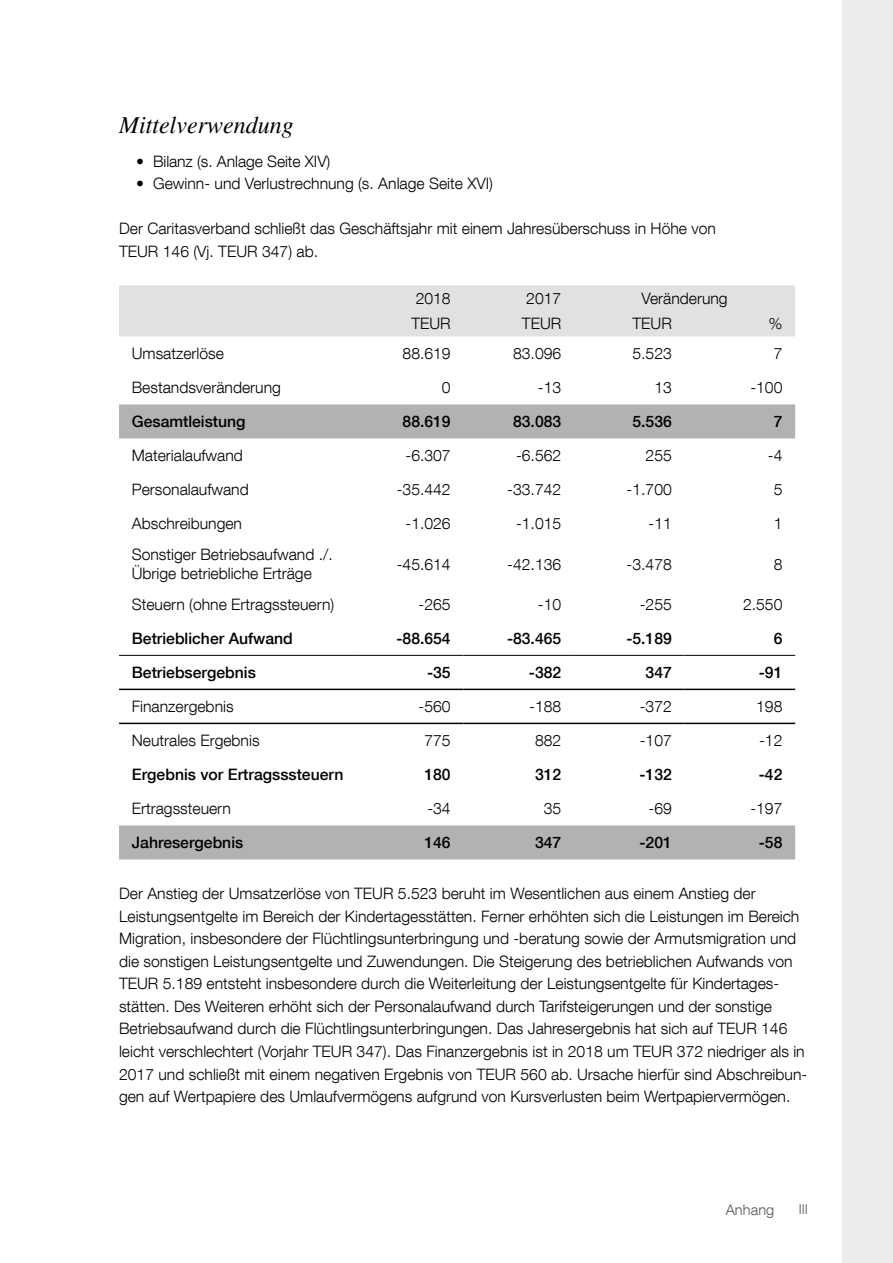
<style>
.page{position:relative;width:893px;height:1263px;background:#fff}
.page>*{position:absolute;margin:0;border:0;box-sizing:border-box;transform-origin:0 0}
.Überschrift_2{font:italic 24px "Times";color:#000}
.Fließtext_ohne_Einzu{font:300 15.75px/22.5px "Helvetica Neue LT Com";color:#000}
.Fließtext_ohne_Einzu-2{font:500 15.75px "Helvetica Neue LT Com";color:#000}
.t1{font:300 14.55px "Helvetica Neue LT Com";letter-spacing:.005em;color:#575756}
.t2{font:300 13.5px "Helvetica Neue LT Com";color:#575756}
</style>
<div class="page">
<div style="left:842px;top:0;width:51px;height:1263px;background:#ededed"></div>
<div style="left:119px;top:285px;width:676px;height:51px;background:#e1e1e1"></div>
<svg style="left:119px;top:404px;width:676px;height:455px"></svg>
<hr style="left:119px;top:689px;width:234px;height:1px;background:#000">
<hr style="left:353px;top:689px;width:110px;height:1px;background:#000">
<hr style="left:463px;top:689px;width:111px;height:1px;background:#000">
<hr style="left:574px;top:689px;width:111px;height:1px;background:#000">
<hr style="left:685px;top:689px;width:110px;height:1px;background:#000">
<hr style="left:119px;top:723px;width:234px;height:1px;background:#000">
<hr style="left:353px;top:723px;width:110px;height:1px;background:#000">
<hr style="left:463px;top:723px;width:111px;height:1px;background:#000">
<hr style="left:574px;top:723px;width:111px;height:1px;background:#000">
<hr style="left:685px;top:723px;width:110px;height:1px;background:#000">
<hr style="left:119px;top:655px;width:234px;height:1px;background:#000">
<hr style="left:353px;top:655px;width:110px;height:1px;background:#000">
<hr style="left:463px;top:655px;width:111px;height:1px;background:#000">
<hr style="left:574px;top:655px;width:111px;height:1px;background:#000">
<hr style="left:685px;top:655px;width:110px;height:1px;background:#000">
<p class="Überschrift_2" style="left:119px;top:112px;width:176px">Mittelverwendung</p>
<p class="Fließtext_ohne_Einzu" style="left:136px;top:149px;width:196px">• Bilanz (s. Anlage Seite XIV)</p>
<p class="Fließtext_ohne_Einzu" style="left:136px;top:172px;width:358px">• Gewinn- und Verlustrechnung (s. Anlage Seite XVI)</p>
<p class="Fließtext_ohne_Einzu" style="left:119px;top:217px;width:598px">Der Caritasverband schließt das Geschäftsjahr mit einem Jahresüberschuss in Höhe von<br>TEUR 146 (Vj. TEUR 347) ab.</p>
<p class="Fließtext_ohne_Einzu" style="left:416px;top:287px;width:37px">2018</p>
<p class="Fließtext_ohne_Einzu" style="left:526px;top:287px;width:37px">2017</p>
<p class="Fließtext_ohne_Einzu" style="left:642px;top:287px;width:88px">Veränderung</p>
<p class="Fließtext_ohne_Einzu" style="left:411px;top:312px;width:41px">TEUR</p>
<p class="Fließtext_ohne_Einzu" style="left:522px;top:312px;width:41px">TEUR</p>
<p class="Fließtext_ohne_Einzu" style="left:632px;top:312px;width:41px">TEUR</p>
<p class="Fließtext_ohne_Einzu" style="left:768px;top:312px;width:16px">%</p>
<p class="Fließtext_ohne_Einzu" style="left:132px;top:342px;width:94px">Umsatzerlöse</p>
<p class="Fließtext_ohne_Einzu" style="left:403px;top:342px;width:50px">88.619</p>
<p class="Fließtext_ohne_Einzu" style="left:513px;top:342px;width:50px">83.096</p>
<p class="Fließtext_ohne_Einzu" style="left:632px;top:342px;width:41px">5.523</p>
<p class="Fließtext_ohne_Einzu" style="left:774px;top:342px;width:10px">7</p>
<p class="Fließtext_ohne_Einzu" style="left:132px;top:376px;width:151px">Bestandsveränderung</p>
<p class="Fließtext_ohne_Einzu" style="left:442px;top:376px;width:10px">0</p>
<p class="Fließtext_ohne_Einzu" style="left:538px;top:376px;width:25px">-13</p>
<p class="Fließtext_ohne_Einzu" style="left:654px;top:376px;width:19px">13</p>
<p class="Fließtext_ohne_Einzu" style="left:750px;top:376px;width:34px">-100</p>
<p class="Fließtext_ohne_Einzu-2" style="left:132px;top:412px;width:115px">Gesamtleistung</p>
<p class="Fließtext_ohne_Einzu-2" style="left:403px;top:412px;width:50px">88.619</p>
<p class="Fließtext_ohne_Einzu-2" style="left:513px;top:412px;width:50px">83.083</p>
<p class="Fließtext_ohne_Einzu-2" style="left:632px;top:412px;width:41px">5.536</p>
<p class="Fließtext_ohne_Einzu-2" style="left:774px;top:412px;width:10px">7</p>
<p class="Fließtext_ohne_Einzu" style="left:132px;top:444px;width:113px">Materialaufwand</p>
<p class="Fließtext_ohne_Einzu" style="left:405px;top:444px;width:47px">-6.307</p>
<p class="Fließtext_ohne_Einzu" style="left:516px;top:444px;width:47px">-6.562</p>
<p class="Fließtext_ohne_Einzu" style="left:646px;top:444px;width:28px">255</p>
<p class="Fließtext_ohne_Einzu" style="left:768px;top:444px;width:16px">-4</p>
<p class="Fließtext_ohne_Einzu" style="left:132px;top:478px;width:118px">Personalaufwand</p>
<p class="Fließtext_ohne_Einzu" style="left:397px;top:478px;width:55px">-35.442</p>
<p class="Fließtext_ohne_Einzu" style="left:507px;top:478px;width:55px">-33.742</p>
<p class="Fließtext_ohne_Einzu" style="left:627px;top:478px;width:47px">-1.700</p>
<p class="Fließtext_ohne_Einzu" style="left:774px;top:478px;width:10px">5</p>
<p class="Fließtext_ohne_Einzu" style="left:132px;top:512px;width:112px">Abschreibungen</p>
<p class="Fließtext_ohne_Einzu" style="left:405px;top:512px;width:47px">-1.026</p>
<p class="Fließtext_ohne_Einzu" style="left:516px;top:512px;width:47px">-1.015</p>
<p class="Fließtext_ohne_Einzu" style="left:648px;top:512px;width:25px">-11</p>
<p class="Fließtext_ohne_Einzu" style="left:774px;top:512px;width:10px">1</p>
<p class="Fließtext_ohne_Einzu" style="left:132px;top:545px;width:203px;line-height:18.9px">Sonstiger Betriebsaufwand ./.<br>Übrige betriebliche Erträge</p>
<p class="Fließtext_ohne_Einzu" style="left:397px;top:552px;width:55px">-45.614</p>
<p class="Fließtext_ohne_Einzu" style="left:507px;top:552px;width:55px">-42.136</p>
<p class="Fließtext_ohne_Einzu" style="left:627px;top:552px;width:47px">-3.478</p>
<p class="Fließtext_ohne_Einzu" style="left:774px;top:552px;width:10px">8</p>
<p class="Fließtext_ohne_Einzu" style="left:132px;top:593px;width:204px">Steuern (ohne Ertragssteuern)</p>
<p class="Fließtext_ohne_Einzu" style="left:419px;top:593px;width:34px">-265</p>
<p class="Fließtext_ohne_Einzu" style="left:538px;top:593px;width:25px">-10</p>
<p class="Fließtext_ohne_Einzu" style="left:640px;top:593px;width:34px">-255</p>
<p class="Fließtext_ohne_Einzu" style="left:743px;top:593px;width:41px">2.550</p>
<p class="Fließtext_ohne_Einzu-2" style="left:132px;top:629px;width:163px">Betrieblicher Aufwand</p>
<p class="Fließtext_ohne_Einzu-2" style="left:396px;top:629px;width:56px">-88.654</p>
<p class="Fließtext_ohne_Einzu-2" style="left:507px;top:629px;width:56px">-83.465</p>
<p class="Fließtext_ohne_Einzu-2" style="left:626px;top:629px;width:47px">-5.189</p>
<p class="Fließtext_ohne_Einzu-2" style="left:774px;top:629px;width:10px">6</p>
<p class="Fließtext_ohne_Einzu-2" style="left:132px;top:663px;width:126px">Betriebsergebnis</p>
<p class="Fließtext_ohne_Einzu-2" style="left:427px;top:663px;width:25px">-35</p>
<p class="Fließtext_ohne_Einzu-2" style="left:529px;top:663px;width:34px">-382</p>
<p class="Fließtext_ohne_Einzu-2" style="left:646px;top:663px;width:28px">347</p>
<p class="Fließtext_ohne_Einzu-2" style="left:759px;top:663px;width:25px">-91</p>
<p class="Fließtext_ohne_Einzu" style="left:132px;top:695px;width:103px">Finanzergebnis</p>
<p class="Fließtext_ohne_Einzu" style="left:419px;top:695px;width:34px">-560</p>
<p class="Fließtext_ohne_Einzu" style="left:529px;top:695px;width:34px">-188</p>
<p class="Fließtext_ohne_Einzu" style="left:640px;top:695px;width:34px">-372</p>
<p class="Fließtext_ohne_Einzu" style="left:756px;top:695px;width:28px">198</p>
<p class="Fließtext_ohne_Einzu" style="left:132px;top:729px;width:129px">Neutrales Ergebnis</p>
<p class="Fließtext_ohne_Einzu" style="left:424px;top:729px;width:28px">775</p>
<p class="Fließtext_ohne_Einzu" style="left:535px;top:729px;width:28px">882</p>
<p class="Fließtext_ohne_Einzu" style="left:640px;top:729px;width:34px">-107</p>
<p class="Fließtext_ohne_Einzu" style="left:759px;top:729px;width:25px">-12</p>
<p class="Fließtext_ohne_Einzu-2" style="left:132px;top:765px;width:213px">Ergebnis vor Ertragsssteuern</p>
<p class="Fließtext_ohne_Einzu-2" style="left:424px;top:765px;width:28px">180</p>
<p class="Fließtext_ohne_Einzu-2" style="left:535px;top:765px;width:28px">312</p>
<p class="Fließtext_ohne_Einzu-2" style="left:639px;top:765px;width:34px">-132</p>
<p class="Fließtext_ohne_Einzu-2" style="left:759px;top:765px;width:25px">-42</p>
<p class="Fließtext_ohne_Einzu" style="left:132px;top:797px;width:101px">Ertragssteuern</p>
<p class="Fließtext_ohne_Einzu" style="left:427px;top:797px;width:25px">-34</p>
<p class="Fließtext_ohne_Einzu" style="left:544px;top:797px;width:19px">35</p>
<p class="Fließtext_ohne_Einzu" style="left:648px;top:797px;width:25px">-69</p>
<p class="Fließtext_ohne_Einzu" style="left:750px;top:797px;width:34px">-197</p>
<p class="Fließtext_ohne_Einzu-2" style="left:132px;top:833px;width:113px">Jahresergebnis</p>
<p class="Fließtext_ohne_Einzu-2" style="left:424px;top:833px;width:28px">146</p>
<p class="Fließtext_ohne_Einzu-2" style="left:535px;top:833px;width:28px">347</p>
<p class="Fließtext_ohne_Einzu-2" style="left:639px;top:833px;width:34px">-201</p>
<p class="Fließtext_ohne_Einzu-2" style="left:759px;top:833px;width:25px">-58</p>
<p class="Fließtext_ohne_Einzu" style="left:119px;top:882px;width:690px">Der Anstieg der Umsatzerlöse von TEUR 5.523 beruht im Wesentlichen aus einem Anstieg der Leistungsentgelte im Bereich der Kindertagesstätten. Ferner erhöhten sich die Leistungen im Bereich Migration, insbesondere der Flüchtlingsunterbringung und -beratung sowie der Armutsmigration und die sonstigen Leistungsentgelte und Zuwendungen. Die Steigerung des betrieblichen Aufwands von TEUR 5.189 entsteht insbesondere durch die Weiterleitung der Leistungsentgelte für Kindertages&shy;stätten. Des Weiteren erhöht sich der Personalaufwand durch Tarifsteigerungen und der sonstige Betriebsaufwand durch die Flüchtlingsunterbringungen. Das Jahresergebnis hat sich auf TEUR 146 leicht verschlechtert (Vorjahr TEUR 347). Das Finanzergebnis ist in 2018 um TEUR 372 niedriger als in 2017 und schließt mit einem negativen Ergebnis von TEUR 560 ab. Ursache hierfür sind Abschreibun&shy;gen auf Wertpapiere des Umlaufvermögens aufgrund von Kursverlusten beim Wertpapiervermögen.</p>
<p class="t1" style="left:726px;top:1201px;width:50px">Anhang</p>
<p class="t2" style="left:799px;top:1201px;width:10px">III</p>
</div>
